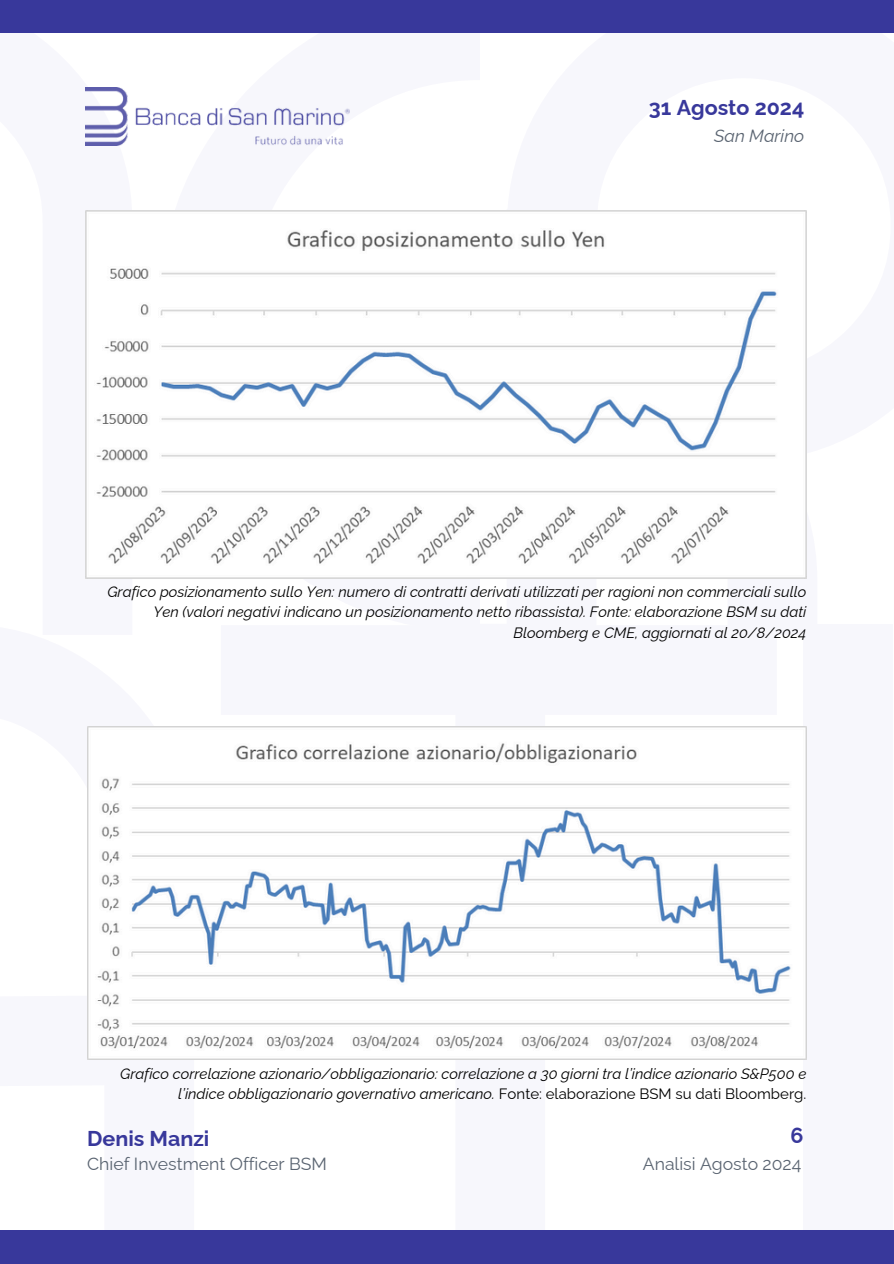
<style>
.page{position:relative;width:894px;height:1264px;background:#fff}
.page>*{position:absolute;margin:0;border:0;box-sizing:border-box;transform-origin:0 0}
.t1{font:700 21.45px "Raleway";color:#38389b}
.t2{font:17.55px "Raleway";color:#5a6471}
.t3{font:italic 17.55px "Raleway";color:#5a6471}
.t4{font:italic 15px/20.2px "Raleway";color:#000;text-align:right}
.s1{font-style:normal}
</style>
<div class="page">
<div style="left:0;top:0;width:893px;height:33px;background:#38389b"></div>
<img style="left:85px;top:87px;width:264px;height:58px">
<div style="left:0;top:1230px;width:893px;height:33px;background:#38389b"></div>
<img style="left:85px;top:210px;width:721px;height:368px">
<img style="left:87px;top:726px;width:719px;height:333px">
<h2 class="t1" style="left:648px;top:94px;width:157px">31 Agosto 2024</h2>
<p class="t3" style="left:714px;top:126px;width:91px">San Marino</p>
<p class="t4" style="left:107px;top:581px;width:700px">Grafico posizionamento sullo Yen: numero di contratti derivati utilizzati per ragioni non commerciali sullo<br>Yen (valori negativi indicano un posizionamento netto ribassista). Fonte: elaborazione BSM su dati<br>Bloomberg e CME, aggiornati al 20/8/2024</p>
<h3 class="t4" style="left:120px;top:1063px;width:687px">Grafico correlazione azionario/obbligazionario: correlazione a 30 giorni tra l’indice azionario S&amp;P500 e l’indice obbligazionario governativo americano. <span class="s1">Fonte: elaborazione BSM su dati Bloomberg.</span></h3>
<p class="t1" style="left:87px;top:1125px;width:124px">Denis Manzi</p>
<p class="t1" style="left:790px;top:1122px;width:15px">6</p>
<p class="t2" style="left:87px;top:1153px;width:241px">Chief Investment Officer BSM</p>
<h3 class="t2" style="left:642px;top:1153px;width:160px">Analisi Agosto 2024</h3>
</div>
